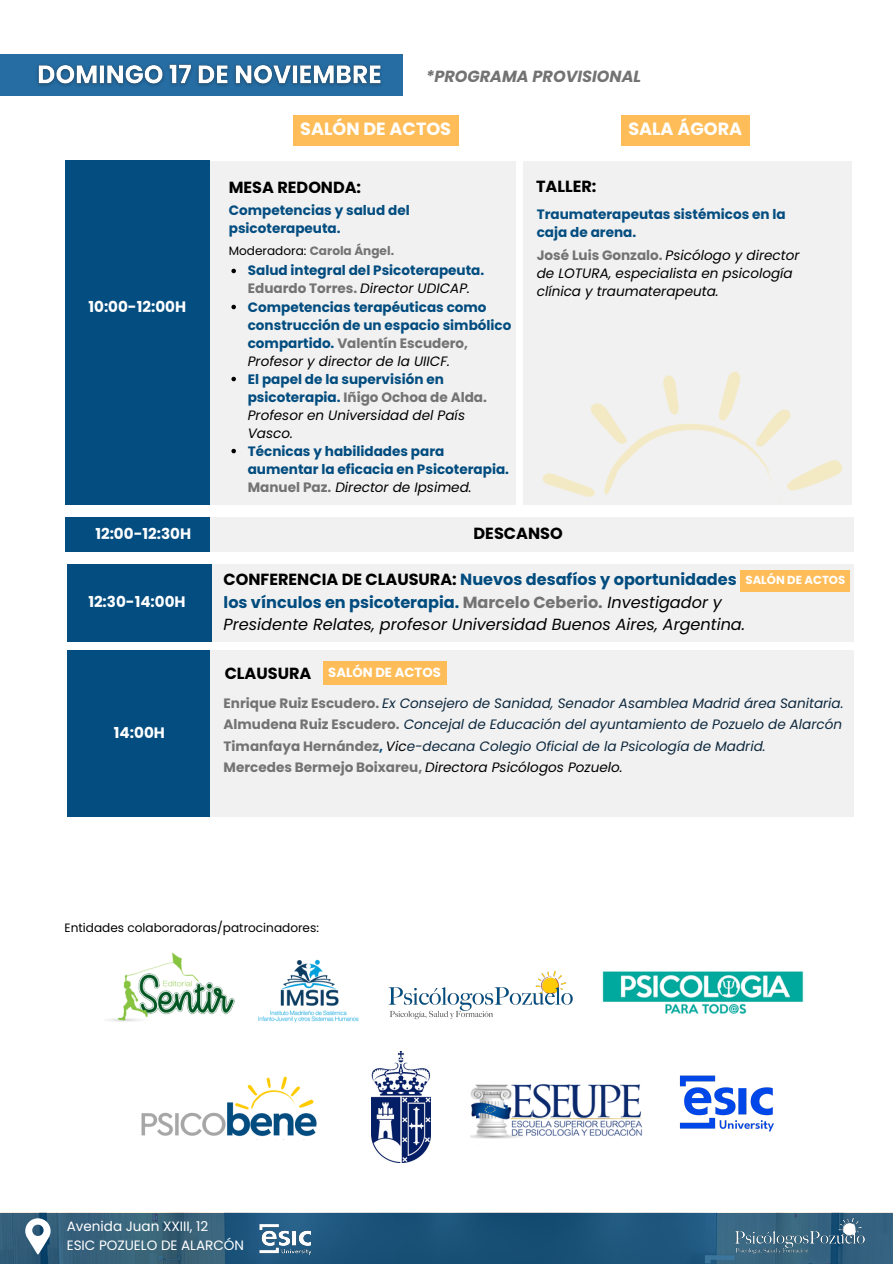
<style>
.page{position:relative;width:893px;height:1264px;background:#fff}
.page>*{position:absolute;margin:0;border:0;box-sizing:border-box;transform-origin:0 0}
.t1{font:700 17.7px "Poppins";color:#fff}
.t2{font:italic 16.05px/22.5px "Poppins";color:#000}
.t3{font:700 16.05px "Poppins";color:#000}
.t4{font:italic 700 16.05px "Poppins";color:#737373}
.t5{font:700 15.15px "Poppins";color:#fff}
.t6{font:700 13.65px/18px "Poppins";color:#014c7f}
.t7{font:italic 13.65px "Poppins";color:#0d283d}
.t8{font:italic 13.65px/18px "Poppins";color:#000}
.t9{font:700 13.65px/18px "Poppins";color:#034d80}
.t10{font:13.5px "Poppins";color:#fff}
.t11{font:700 13.2px "Poppins";color:#fff}
.t12{font:12.15px "Poppins";color:#000}
.t13{font:700 12.15px "Poppins";color:#737373}
.t14{font:700 11.7px "Poppins";color:#fff}
.s1{font-weight:400;color:#000}
.s2{color:#737373}
.s3{font-weight:400;font-style:italic;color:#000}
.s4{font-weight:700;font-style:normal;color:#737373}
.s5{font-weight:700;font-style:normal}
.s6{font-weight:700;font-style:normal;color:#014c7f}
.s7{font-weight:700;font-style:normal;color:#034d80}
.s8{color:#000}
</style>
<div class="page">
<div style="left:0;top:54px;width:402px;height:41px;background:#266da3"></div>
<div style="left:209px;top:161px;width:307px;height:343px;background:#f1f1f1"></div>
<div style="left:65px;top:161px;width:144px;height:344px;background:#034d80"></div>
<div style="left:67px;top:650px;width:144px;height:166px;background:#034d80"></div>
<div style="left:523px;top:161px;width:328px;height:344px;background:#f1f1f1"></div>
<div style="left:210px;top:650px;width:643px;height:167px;background:#f1f1f1"></div>
<div style="left:211px;top:564px;width:642px;height:77px;background:#f1f1f1"></div>
<div style="left:67px;top:564px;width:144px;height:77px;background:#034d80"></div>
<img style="left:0;top:1212px;width:892px;height:51px">
<svg style="left:25px;top:1218px;width:26px;height:37px"></svg>
<img style="left:726px;top:1212px;width:145px;height:48px">
<img style="left:388px;top:971px;width:185px;height:49px">
<img style="left:258px;top:959px;width:101px;height:64px">
<img style="left:108px;top:952px;width:127px;height:70px">
<img style="left:470px;top:1083px;width:173px;height:56px">
<img style="left:602px;top:971px;width:202px;height:43px">
<img style="left:141px;top:1076px;width:176px;height:61px">
<img style="left:371px;top:1051px;width:59px;height:111px">
<img style="left:460px;top:290px;width:392px;height:215px">
<div style="left:210px;top:517px;width:643px;height:35px;background:#f1f1f1"></div>
<div style="left:65px;top:517px;width:145px;height:35px;background:#034d80"></div>
<img style="left:256px;top:1222px;width:59px;height:32px">
<img style="left:679px;top:1075px;width:95px;height:57px">
<svg style="left:231px;top:269px;width:5px;height:4px"></svg>
<svg style="left:231px;top:305px;width:5px;height:4px"></svg>
<svg style="left:231px;top:377px;width:5px;height:4px"></svg>
<svg style="left:231px;top:449px;width:5px;height:4px"></svg>
<img style="left:37px;top:64px;width:345px;height:22px">
<div style="left:293px;top:115px;width:165px;height:31px;background:#ffbd59"></div>
<div style="left:621px;top:115px;width:128px;height:31px;background:#ffbd59"></div>
<div style="left:323px;top:661px;width:123px;height:24px;background:#ffbd59"></div>
<div style="left:740px;top:570px;width:109px;height:21px;background:#ffbd59"></div>
<p class="t4" style="left:426px;top:65px;width:217px">*PROGRAMA PROVISIONAL</p>
<p class="t1" style="left:300px;top:117px;width:152px">SALÓN DE ACTOS</p>
<p class="t1" style="left:628px;top:117px;width:115px">SALA ÁGORA</p>
<h4 class="t5" style="left:88px;top:296px;width:99px">10:00-12:00H</h4>
<h4 class="t3" style="left:229px;top:176px;width:134px">MESA REDONDA:</h4>
<p class="t3" style="left:536px;top:175px;width:62px">TALLER:</p>
<p class="t9" style="left:229px;top:201px;width:182px">Competencias y salud del psicoterapeuta.</p>
<p class="t9" style="left:536px;top:205px;width:250px">Traumaterapeutas sistémicos en la caja de arena.</p>
<p class="t13" style="left:229px;top:242px;width:167px"><span class="s1">Moderadora:</span> Carola Ángel.</p>
<p class="t6" style="left:248px;top:262px;width:238px">Salud integral del Psicoterapeuta.<br><span class="s2">Eduardo Torres.</span> <span class="s3">Director UDICAP.</span></p>
<h4 class="t6" style="left:248px;top:298px;width:265px">Competencias terapéuticas como construcción de un espacio simbólico compartido. <span class="s2">Valentín Escudero, </span><span class="s3">Profesor y director de la UIICF.</span></h4>
<p class="t6" style="left:248px;top:370px;width:241px">El papel de la supervisión en psicoterapia. <span class="s2">Iñigo Ochoa de Alda.<br></span><span class="s3">Profesor en Universidad del País<br>Vasco.</span></p>
<h4 class="t6" style="left:248px;top:442px;width:263px">Técnicas y habilidades para aumentar la eficacia en Psicoterapia.<br><span class="s2">Manuel Paz.</span> <span class="s3">Director de Ipsimed.</span></h4>
<p class="t8" style="left:536px;top:247px;width:264px"><span class="s4">José Luis Gonzalo.</span> Psicólogo y director de LOTURA, especialista en psicología clínica y traumaterapeuta.</p>
<p class="t5" style="left:95px;top:523px;width:97px">12:00-12:30H</p>
<p class="t3" style="left:473px;top:522px;width:91px">DESCANSO</p>
<p class="t5" style="left:88px;top:591px;width:99px">12:30-14:00H</p>
<p class="t5" style="left:114px;top:722px;width:52px">14:00H</p>
<p class="t2" style="left:223px;top:568px;width:539px"><span class="s5">CONFERENCIA DE CLAUSURA:</span> <span class="s6">Nuevos desafíos y oportunidades de los vínculos en psicoterapia.</span> <span class="s4">Marcelo Ceberio.</span> Investigador y<br>Presidente Relates, profesor Universidad Buenos Aires, Argentina.</p>
<p class="t14" style="left:745px;top:572px;width:101px">SALÓN DE ACTOS</p>
<p class="t3" style="left:225px;top:662px;width:88px">CLAUSURA</p>
<p class="t11" style="left:328px;top:663px;width:114px">SALÓN DE ACTOS</p>
<p class="t7" style="left:223px;top:693px;width:621px"><span class="s4">Enrique Ruiz Escudero.</span> Ex Consejero de Sanidad, Senador Asamblea Madrid área Sanitaria.</p>
<h5 class="t7" style="left:223px;top:714px;width:620px"><span class="s4">Almudena Ruiz Escudero.</span> Concejal de Educación del ayuntamiento de Pozuelo de Alarcón</h5>
<p class="t7" style="left:223px;top:736px;width:543px"><span class="s4">Timanfaya Hernández</span><span class="s7">,</span> <span class="s8">Vic</span>e-decana Colegio Oficial de la Psicología de Madrid.</p>
<p class="t8" style="left:223px;top:758px;width:400px"><span class="s4">Mercedes Bermejo Boixareu,</span> Directora Psicólogos Pozuelo.</p>
<p class="t12" style="left:65px;top:919px;width:256px">Entidades colaboradoras/patrocinadores:</p>
<p class="t10" style="left:67px;top:1217px;width:143px">Avenida Juan XXIII, 12</p>
<h6 class="t10" style="left:67px;top:1235px;width:179px">ESIC POZUELO DE ALARCÓN</h6>
</div>
